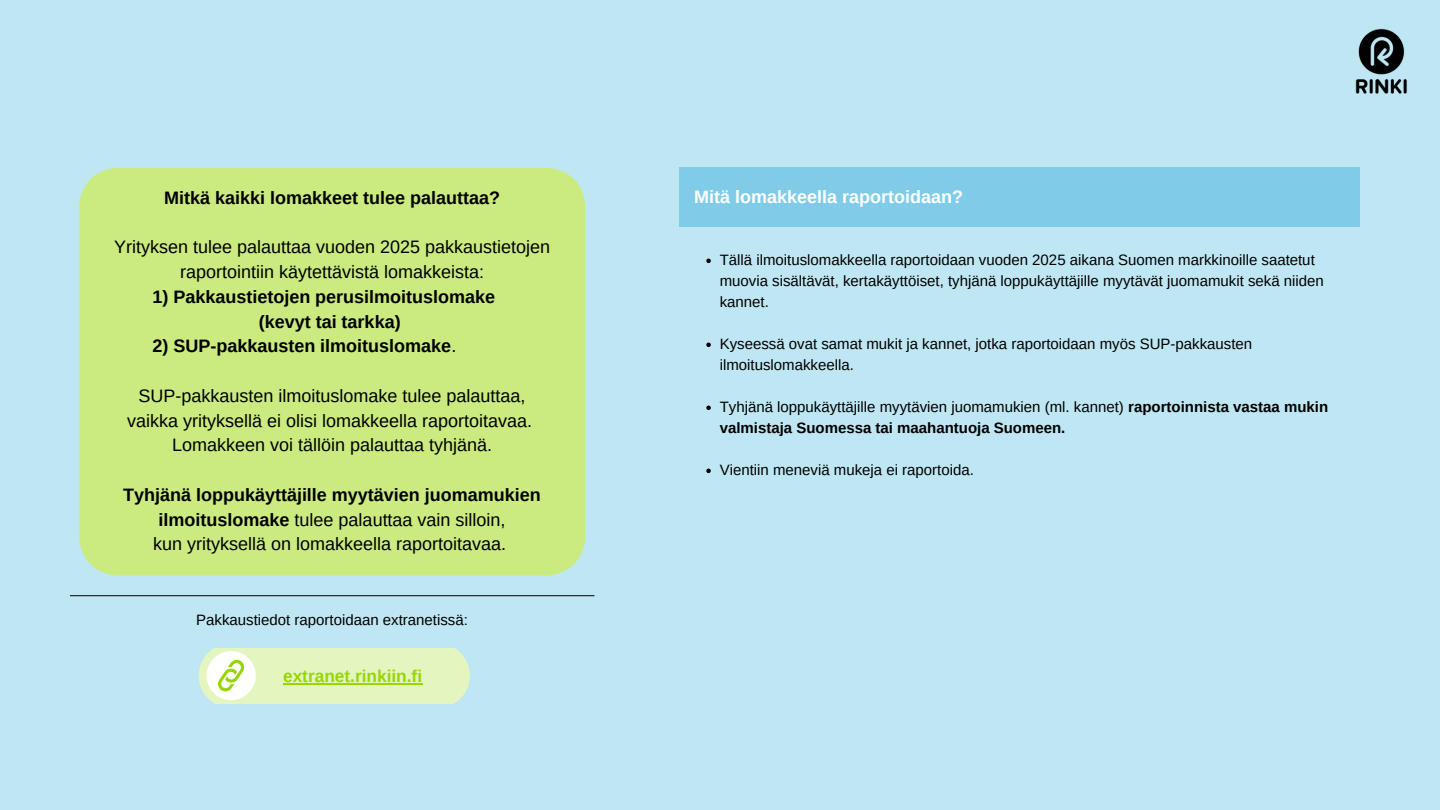
<style>
.page{position:relative;width:1440px;height:810px;background:#bfe6f3}
.page>*{position:absolute;margin:0;border:0;box-sizing:border-box;transform-origin:0 0}
.t1{font:18px/24.8px "Arimo";color:#000;text-align:center}
.t2{font:700 18px/24.8px "Arimo";color:#000;text-align:center}
.t3{font:700 18px "Arimo";color:#fff}
.t4{font:700 17.3px "Arimo";color:#97d700}
.t5{font:15px/21px "Arimo";color:#000}
.t6{font:700 15px/21px "Arimo";color:#000}
.s1{font-weight:400}
</style>
<div class="page">
<div style="left:679px;top:168px;width:680px;height:59px;background:#80cce8"></div>
<svg style="left:706px;top:259px;width:5px;height:4px"></svg>
<svg style="left:706px;top:343px;width:5px;height:4px"></svg>
<svg style="left:706px;top:406px;width:5px;height:4px"></svg>
<svg style="left:706px;top:469px;width:5px;height:4px"></svg>
<img style="left:1355px;top:28px;width:52px;height:66px">
<div style="left:79px;top:168px;width:506px;height:407px;background:#cbeb80"></div>
<hr style="left:70px;top:595px;width:524px;height:1px;background:#000">
<svg style="left:199px;top:648px;width:271px;height:55px;background:#e4f4c2"></svg>
<hr style="left:283px;top:683px;width:139px;height:1px;background:#97d700">
<p class="t2" style="left:164px;top:185px;width:337px">Mitkä kaikki lomakkeet tulee palauttaa?</p>
<p class="t1" style="left:114px;top:235px;width:438px">Yrityksen tulee palauttaa vuoden 2025 pakkaustietojen raportointiin käytettävistä lomakkeista:</p>
<p class="t2" style="left:152px;top:284px;width:344px">1) Pakkaustietojen perusilmoituslomake</p>
<p class="t2" style="left:259px;top:309px;width:144px">(kevyt tai tarkka)</p>
<p class="t2" style="left:152px;top:334px;width:306px">2) SUP-pakkausten ilmoituslomake<span class="s1">.</span></p>
<p class="t1" style="left:139px;top:383px;width:388px">SUP-pakkausten ilmoituslomake tulee palauttaa,</p>
<p class="t1" style="left:127px;top:408px;width:406px">vaikka yrityksellä ei olisi lomakkeella raportoitavaa.</p>
<h1 class="t1" style="left:172px;top:433px;width:322px">Lomakkeen voi tällöin palauttaa tyhjänä.</h1>
<p class="t2" style="left:123px;top:482px;width:419px">Tyhjänä loppukäyttäjille myytävien juomamukien ilmoituslomake <span class="s1">tulee palauttaa vain silloin,</span></p>
<p class="t1" style="left:153px;top:532px;width:354px">kun yrityksellä on lomakkeella raportoitavaa.</p>
<p class="t5" style="left:196px;top:609px;width:273px">Pakkaustiedot raportoidaan extranetissä:</p>
<p class="t4" style="left:283px;top:666px;width:141px">extranet.rinkiin.fi</p>
<h1 class="t3" style="left:694px;top:187px;width:270px">Mitä lomakkeella raportoidaan?</h1>
<p class="t5" style="left:720px;top:249px;width:606px">Tällä ilmoituslomakkeella raportoidaan vuoden 2025 aikana Suomen markkinoille saatetut muovia sisältävät, kertakäyttöiset, tyhjänä loppukäyttäjille myytävät juomamukit sekä niiden kannet.</p>
<p class="t5" style="left:720px;top:333px;width:534px">Kyseessä ovat samat mukit ja kannet, jotka raportoidaan myös SUP-pakkausten ilmoituslomakkeella.</p>
<p class="t6" style="left:720px;top:396px;width:610px"><span class="s1">Tyhjänä loppukäyttäjille myytävien juomamukien (ml. kannet)</span> raportoinnista vastaa mukin valmistaja Suomessa tai maahantuoja Suomeen.</p>
<p class="t5" style="left:720px;top:459px;width:256px">Vientiin meneviä mukeja ei raportoida.</p>
</div>
